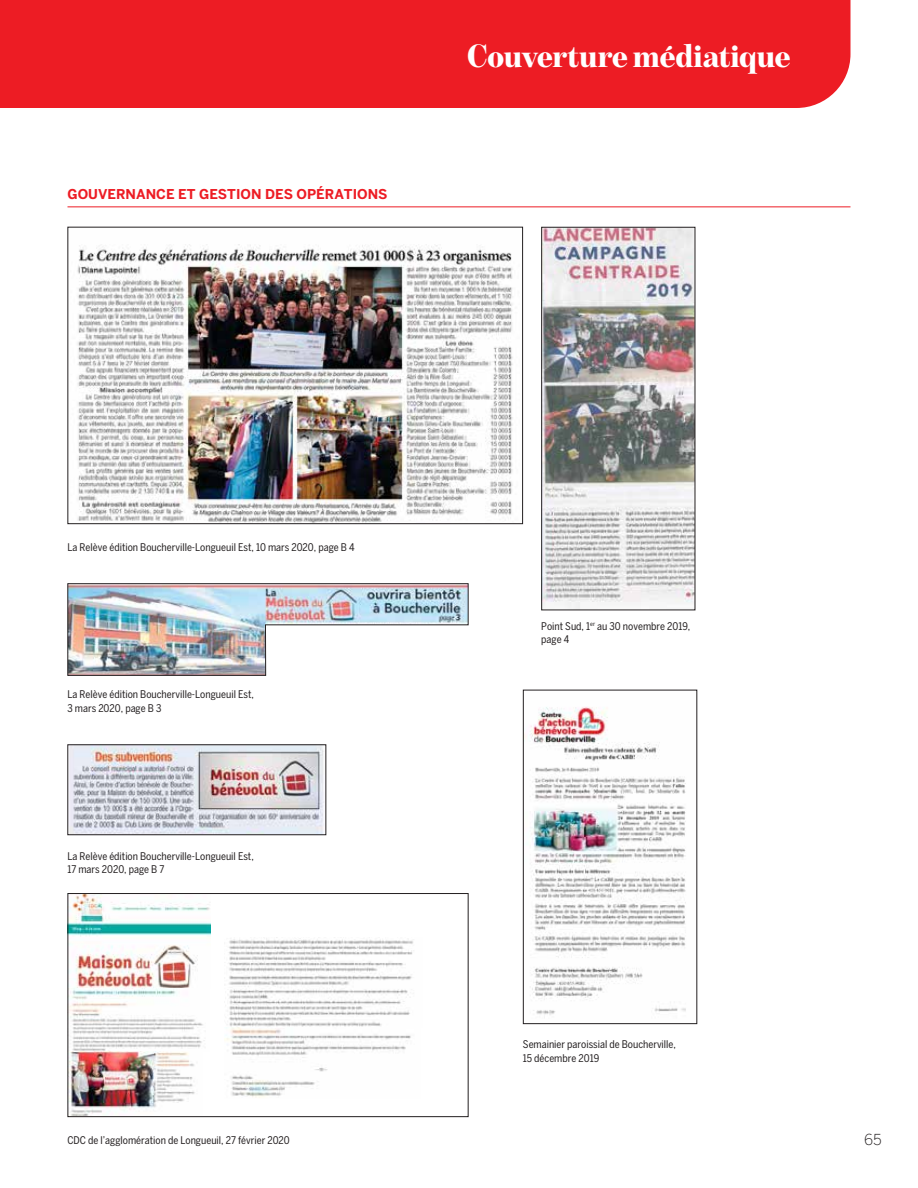
<style>
.page{position:relative;width:918px;height:1188px;background:#fff}
.page>*{position:absolute;margin:0;border:0;box-sizing:border-box;transform-origin:0 0}
.t1{font:900 33px "Benton Mod Disp";letter-spacing:-.01em;color:#fff}
.t2{font:300 15px "Benton Sans";color:#231f20}
.t3{font:700 13.5px "Benton Sans";color:#ed1c24}
.t4{font:condensed 10.5px/13.5px "Benton Sans";color:#231f20}
</style>
<div class="page">
<div style="left:0;top:0;width:850px;height:108px;background:#ed1c24"></div>
<hr style="left:68px;top:206px;width:782px;height:1px;background:#ed1c24">
<img style="left:69px;top:746px;width:255px;height:87px">
<div style="left:67px;top:744px;width:259px;height:91px;border:1px solid #231f20"></div>
<img style="left:70px;top:895px;width:140px;height:156px">
<img style="left:70px;top:1052px;width:125px;height:63px">
<div style="left:68px;top:893px;width:401px;height:224px;border:1px solid #231f20"></div>
<img style="left:530px;top:707px;width:156px;height:311px">
<div style="left:523px;top:690px;width:174px;height:334px;border:1px solid #231f20"></div>
<img style="left:543px;top:229px;width:150px;height:379px">
<div style="left:541px;top:227px;width:154px;height:383px;border:1px solid #231f20"></div>
<img style="left:77px;top:244px;width:436px;height:278px">
<div style="left:67px;top:227px;width:456px;height:297px;border:1px solid #231f20"></div>
<img style="left:67px;top:583px;width:402px;height:93px">
<img style="left:229px;top:938px;width:184px;height:90px">
<img style="left:224px;top:1028px;width:187px;height:70px">
<p class="t3" style="left:68px;top:186px;width:322px">GOUVERNANCE ET GESTION DES OPÉRATIONS</p>
<h1 class="t1" style="left:467px;top:37px;width:325px">Couverture médiatique</h1>
<p class="t4" style="left:68px;top:540px;width:289px">La Relève édition Boucherville-Longueuil Est, 10 mars 2020, page B 4</p>
<p class="t4" style="left:68px;top:688px;width:188px">La Relève édition Boucherville-Longueuil Est,<br>3 mars 2020, page B 3</p>
<p class="t4" style="left:67px;top:849px;width:188px">La Relève édition Boucherville-Longueuil Est,<br>17 mars 2020, page B 7</p>
<p class="t4" style="left:67px;top:1133px;width:224px">CDC de l’agglomération de Longueuil, 27 février 2020</p>
<p class="t4" style="left:541px;top:619px;width:151px">Point Sud, 1<sup>er</sup> au 30 novembre 2019, page 4</p>
<p class="t4" style="left:523px;top:1038px;width:155px">Semainier paroissial de Boucherville,<br>15 décembre 2019</p>
<h2 class="t2" style="left:864px;top:1131px;width:19px">65</h2>
</div>
